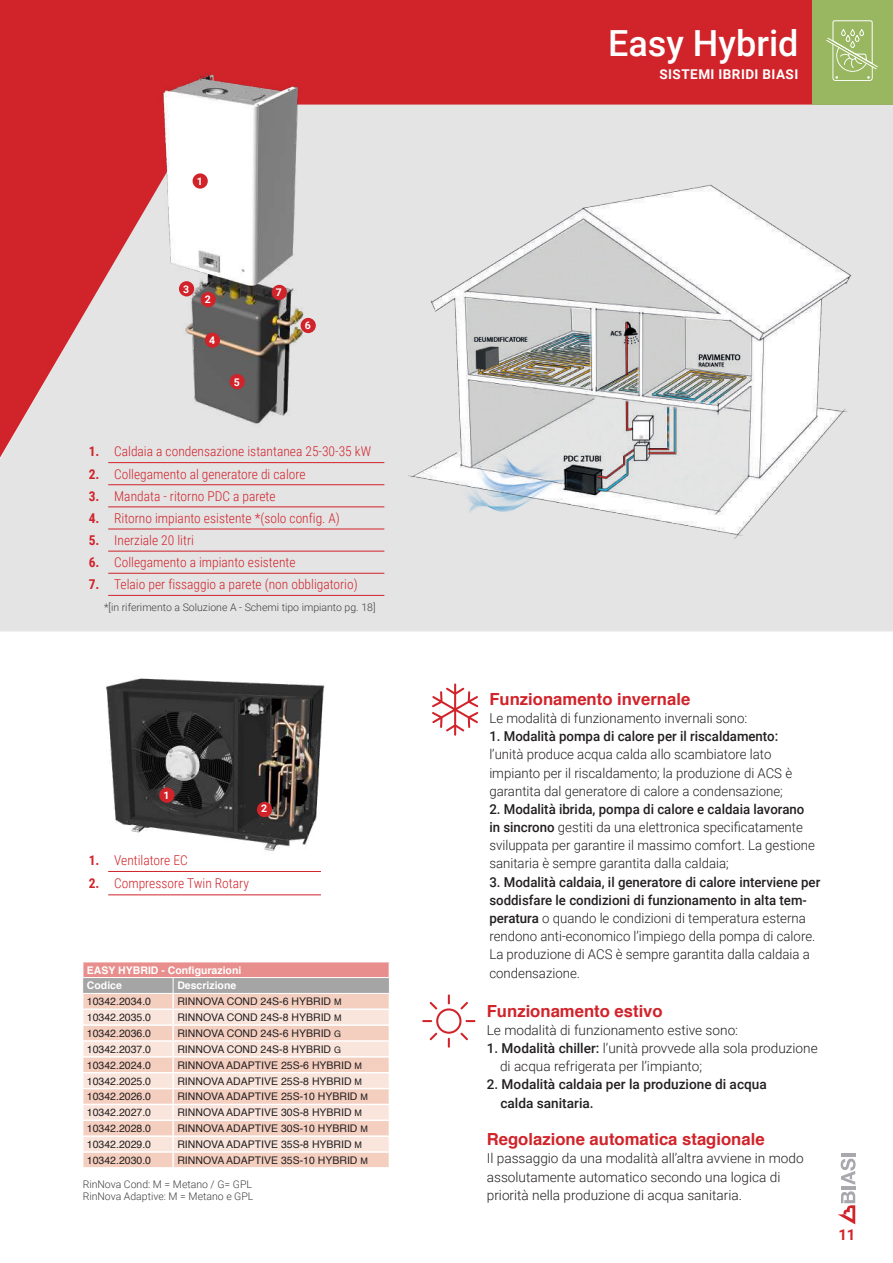
<style>
.page{position:relative;width:893px;height:1263px;background:#fff}
.page>*{position:absolute;margin:0;border:0;box-sizing:border-box;transform-origin:0 0}
.t1{font:500 36px "Roboto";color:#fff}
.t2{font:700 16.65px "Helvetica";color:#d1232a}
.t3{font:700 15px "Roboto";color:#d1232a}
.t4{font:300 13.65px/18.1px "Roboto";color:#231f20}
.t5{font:500 13.65px/18.1px "Roboto";color:#231f20}
.t6{font:300 13.5px "Roboto Condensed";color:#d1232a}
.t7{font:700 13.5px "Roboto";letter-spacing:.035em;color:#fff}
.t8{font:10.5px "Helvetica";color:#231f20}
.t9{font:300 10.5px/12px "Roboto";color:#3e3e3f}
.t10{font:700 10.5px/15.6px "Helvetica";color:#fff}
.t11{font:700 10.5px "Roboto";color:#fff}
.s1{font-weight:700}
.s2{font-size:9px}
.s3{font-weight:500}
.s4{font-weight:500;font-size:13.5px}
.s5{font-size:13.5px}
</style>
<div class="page">
<hr style="left:841px;top:1186px;width:14px;height:3px;background:#a8a9ad">
<hr style="left:841px;top:1153px;width:14px;height:4px;background:#a8a9ad">
<svg style="left:838px;top:1191px;width:17px;height:33px"></svg>
<svg style="left:841px;top:1158px;width:14px;height:27px"></svg>
<div style="left:0;top:0;width:893px;height:631px;background:#d1232a"></div>
<svg style="left:432px;top:683px;width:46px;height:53px"></svg>
<svg style="left:422px;top:994px;width:53px;height:54px"></svg>
<div style="left:812px;top:0;width:81px;height:105px;background:#99b660"></div>
<svg style="left:83px;top:962px;width:307px;height:205px;background:#f0d3c9"></svg>
<svg style="left:0;top:105px;width:893px;height:526px;fill:#e4e4e5"></svg>
<img style="left:408px;top:112px;width:485px;height:427px">
<hr style="left:108px;top:462px;width:276px;height:1px;background:#d1232a">
<hr style="left:108px;top:484px;width:276px;height:1px;background:#d1232a">
<hr style="left:108px;top:507px;width:276px;height:1px;background:#d1232a">
<hr style="left:108px;top:529px;width:276px;height:1px;background:#d1232a">
<hr style="left:108px;top:551px;width:276px;height:1px;background:#d1232a">
<hr style="left:108px;top:573px;width:276px;height:1px;background:#d1232a">
<hr style="left:108px;top:595px;width:276px;height:1px;background:#d1232a">
<hr style="left:108px;top:871px;width:213px;height:1px;background:#d1232a">
<hr style="left:108px;top:894px;width:213px;height:1px;background:#d1232a">
<img style="left:106px;top:678px;width:219px;height:173px">
<div style="left:159px;top:787px;width:16px;height:16px;background:#d1232a;border-radius:50%"></div>
<div style="left:257px;top:802px;width:15px;height:15px;background:#d1232a;border-radius:50%"></div>
<svg style="left:826px;top:20px;width:52px;height:61px"></svg>
<img style="left:153px;top:73px;width:166px;height:364px">
<div style="left:193px;top:173px;width:15px;height:16px;background:#d1232a;border-radius:50%"></div>
<div style="left:201px;top:292px;width:15px;height:15px;background:#d1232a;border-radius:50%"></div>
<div style="left:179px;top:281px;width:15px;height:15px;background:#d1232a;border-radius:50%"></div>
<div style="left:205px;top:333px;width:15px;height:15px;background:#d1232a;border-radius:50%"></div>
<div style="left:230px;top:374px;width:15px;height:15px;background:#d1232a;border-radius:50%"></div>
<div style="left:272px;top:285px;width:15px;height:15px;background:#d1232a;border-radius:50%"></div>
<div style="left:301px;top:318px;width:15px;height:15px;background:#d1232a;border-radius:50%"></div>
<p class="t11" style="left:197px;top:174px;width:8px">1</p>
<p class="t11" style="left:183px;top:282px;width:8px">3</p>
<p class="t11" style="left:205px;top:292px;width:8px">2</p>
<p class="t11" style="left:209px;top:333px;width:8px">4</p>
<p class="t11" style="left:234px;top:374px;width:8px">5</p>
<p class="t11" style="left:276px;top:285px;width:8px">7</p>
<p class="t11" style="left:305px;top:318px;width:8px">6</p>
<p class="t6" style="left:89px;top:442px;width:284px"><span class="s1">1.</span> Caldaia a condensazione istantanea 25-30-35 kW</p>
<p class="t6" style="left:89px;top:464px;width:218px"><span class="s1">2.</span> Collegamento al generatore di calore</p>
<p class="t6" style="left:89px;top:487px;width:188px"><span class="s1">3.</span> Mandata - ritorno PDC a parete</p>
<p class="t6" style="left:89px;top:509px;width:253px"><span class="s1">4.</span> Ritorno impianto esistente *(solo config. A)</p>
<p class="t6" style="left:89px;top:531px;width:107px"><span class="s1">5.</span> Inerziale 20 litri</p>
<p class="t6" style="left:89px;top:553px;width:208px"><span class="s1">6.</span> Collegamento a impianto esistente</p>
<p class="t6" style="left:89px;top:575px;width:270px"><span class="s1">7.</span> Telaio per fissaggio a parete (non obbligatorio)</p>
<p class="t9" style="left:104px;top:601px;width:273px">*[in riferimento a Soluzione A - Schemi tipo impianto pg. 18]</p>
<p class="t11" style="left:163px;top:788px;width:8px">1</p>
<p class="t11" style="left:261px;top:801px;width:8px">2</p>
<p class="t6" style="left:89px;top:850px;width:101px"><span class="s1">1.</span> Ventilatore EC</p>
<p class="t6" style="left:89px;top:874px;width:162px"><span class="s1">2.</span> Compressore Twin Rotary</p>
<p class="t10" style="left:87px;top:962px;width:156px">EASY HYBRID - Configurazioni<br>Codice</p>
<p class="t10" style="left:177px;top:978px;width:60px">Descrizione</p>
<p class="t8" style="left:87px;top:993px;width:66px">10342.2034.0</p>
<p class="t8" style="left:177px;top:993px;width:166px">RINNOVA COND 24S-6 HYBRID <span class="s2">M</span></p>
<p class="t8" style="left:87px;top:1009px;width:66px">10342.2035.0</p>
<p class="t8" style="left:177px;top:1009px;width:166px">RINNOVA COND 24S-8 HYBRID <span class="s2">M</span></p>
<p class="t8" style="left:87px;top:1025px;width:66px">10342.2036.0</p>
<p class="t8" style="left:177px;top:1025px;width:165px">RINNOVA COND 24S-6 HYBRID <span class="s2">G</span></p>
<p class="t8" style="left:87px;top:1041px;width:66px">10342.2037.0</p>
<p class="t8" style="left:177px;top:1041px;width:165px">RINNOVA COND 24S-8 HYBRID <span class="s2">G</span></p>
<p class="t8" style="left:87px;top:1057px;width:66px">10342.2024.0</p>
<p class="t8" style="left:177px;top:1057px;width:186px">RINNOVA ADAPTIVE 25S-6 HYBRID <span class="s2">M</span></p>
<p class="t8" style="left:87px;top:1073px;width:66px">10342.2025.0</p>
<p class="t8" style="left:177px;top:1073px;width:186px">RINNOVA ADAPTIVE 25S-8 HYBRID <span class="s2">M</span></p>
<p class="t8" style="left:87px;top:1089px;width:66px">10342.2026.0</p>
<p class="t8" style="left:177px;top:1089px;width:192px">RINNOVA ADAPTIVE 25S-10 HYBRID <span class="s2">M</span></p>
<p class="t8" style="left:87px;top:1104px;width:66px">10342.2027.0</p>
<p class="t8" style="left:177px;top:1104px;width:186px">RINNOVA ADAPTIVE 30S-8 HYBRID <span class="s2">M</span></p>
<p class="t8" style="left:87px;top:1120px;width:66px">10342.2028.0</p>
<p class="t8" style="left:177px;top:1120px;width:192px">RINNOVA ADAPTIVE 30S-10 HYBRID <span class="s2">M</span></p>
<p class="t8" style="left:87px;top:1136px;width:66px">10342.2029.0</p>
<p class="t8" style="left:177px;top:1136px;width:186px">RINNOVA ADAPTIVE 35S-8 HYBRID <span class="s2">M</span></p>
<p class="t8" style="left:87px;top:1152px;width:66px">10342.2030.0</p>
<p class="t8" style="left:177px;top:1152px;width:192px">RINNOVA ADAPTIVE 35S-10 HYBRID <span class="s2">M</span></p>
<p class="t9" style="left:83px;top:1178px;width:172px">RinNova Cond: M = Metano / G= GPL<br>RinNova Adaptive: M = Metano e GPL</p>
<h1 class="t1" style="left:608px;top:18px;width:192px">Easy Hybrid</h1>
<p class="t7" style="left:659px;top:65px;width:140px">SISTEMI IBRIDI BIASI</p>
<p class="t2" style="left:489px;top:685px;width:202px">Funzionamento invernale</p>
<p class="t4" style="left:489px;top:708px;width:260px">Le modalità di funzionamento invernali sono:</p>
<p class="t5" style="left:489px;top:727px;width:290px">1. Modalità pompa di calore per il riscaldamento:</p>
<p class="t4" style="left:489px;top:745px;width:304px">l’unità produce acqua calda allo scambiatore lato impianto per il riscaldamento; la produzione di ACS è garantita dal generatore di calore a condensazione;</p>
<p class="t4" style="left:489px;top:799px;width:327px"><span class="s3">2. Modalità ibrida, pompa di calore e caldaia lavorano in sincrono</span> gestiti da una elettronica specificatamente sviluppata per garantire il massimo comfort. La gestione sanitaria è sempre garantita dalla caldaia;</p>
<p class="t4" style="left:489px;top:872px;width:332px"><span class="s3">3. Modalità caldaia, il generatore di calore interviene per soddisfare le condizioni di funzionamento in alta tem&shy;peratura</span> o quando le condizioni di temperatura esterna rendono anti-economico l’impiego della pompa di calore.<br>La produzione di ACS è sempre garantita dalla caldaia a condensazione.</p>
<p class="t2" style="left:487px;top:997px;width:177px">Funzionamento estivo</p>
<p class="t4" style="left:487px;top:1020px;width:253px">Le modalità di funzionamento estive sono:</p>
<p class="t4" style="left:500px;top:1039px;width:319px;text-indent:-13px"><span class="s4">1.</span> <span class="s3">Modalità chiller:</span> l’unità provvede alla sola produzione di acqua refrigerata per l’impianto;</p>
<p class="t5" style="left:500px;top:1075px;width:268px;text-indent:-14px"><span class="s5">2.</span> Modalità caldaia per la produzione di acqua calda sanitaria.</p>
<p class="t2" style="left:487px;top:1126px;width:279px">Regolazione automatica stagionale</p>
<p class="t4" style="left:487px;top:1149px;width:318px">Il passaggio da una modalità all’altra avviene in modo assolutamente automatico secondo una logica di priorità nella produzione di acqua sanitaria.</p>
<p class="t3" style="left:838px;top:1224px;width:19px">11</p>
</div>
